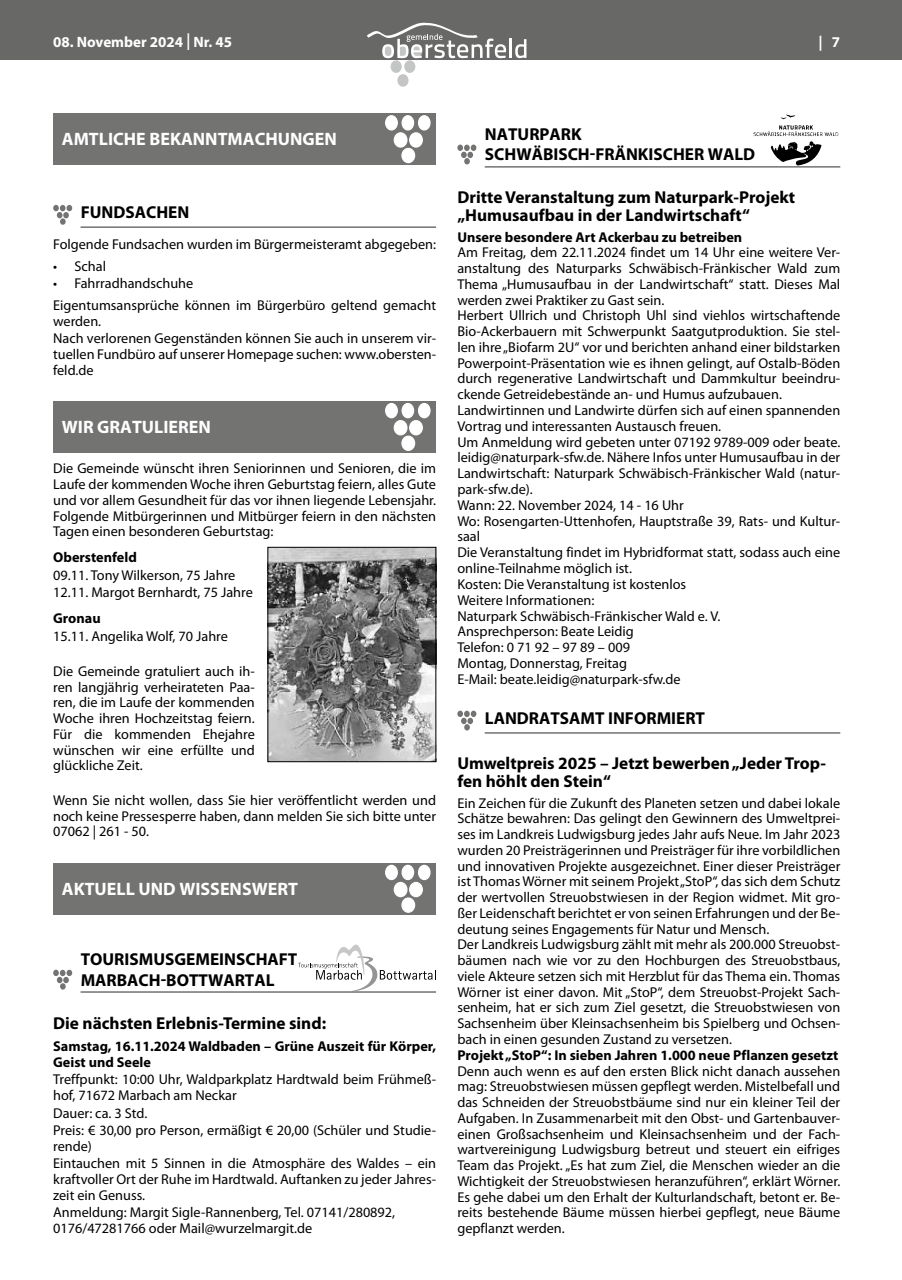
<style>
.page{position:relative;width:902px;height:1280px;background:#fff}
.page>*{position:absolute;margin:0;border:0;box-sizing:border-box;transform-origin:0 0}
.t1{font:700 18px "Myriad Pro";color:#fff}
.t2{font:700 17.25px/20.7px "Myriad Pro";color:#000}
.t3{font:700 15px "Myriad Pro";color:#fff}
.t4{font:14.25px/15.8px "Myriad Pro";color:#000}
.t5{font:700 14.25px/15.8px "Myriad Pro";color:#000}
.s1{font-weight:400;font-size:24.75px}
</style>
<div class="page">
<div style="left:0;top:0;width:901px;height:60px;background:#686867"></div>
<div style="left:394px;top:71px;width:17px;height:19px;border:3px solid #fff;border-radius:50%"></div>
<div style="left:390px;top:60px;width:11px;height:13px;background:#c4c5c5;border-radius:50%"></div>
<div style="left:404px;top:60px;width:11px;height:13px;background:#c4c5c5;border-radius:50%"></div>
<div style="left:397px;top:74px;width:11px;height:13px;background:#c4c5c5;border-radius:50%"></div>
<hr style="left:509px;top:39px;width:3px;height:19px;background:#fff">
<svg style="left:515px;top:39px;width:11px;height:19px"></svg>
<svg style="left:367px;top:22px;width:139px;height:36px"></svg>
<div style="left:53px;top:114px;width:383px;height:51px;background:#737372"></div>
<div style="left:393px;top:132px;width:14px;height:16px;background:#fff;border:1px solid #fff;border-radius:50%"></div>
<div style="left:409px;top:132px;width:14px;height:16px;background:#fff;border:1px solid #fff;border-radius:50%"></div>
<div style="left:401px;top:148px;width:14px;height:15px;background:#fff;border:1px solid #fff;border-radius:50%"></div>
<div style="left:385px;top:115px;width:13px;height:16px;background:#fff;border:1px solid #fff;border-radius:50%"></div>
<div style="left:401px;top:115px;width:13px;height:16px;background:#fff;border:1px solid #fff;border-radius:50%"></div>
<div style="left:418px;top:115px;width:12px;height:16px;background:#fff;border:1px solid #fff;border-radius:50%"></div>
<hr style="left:81px;top:226px;width:355px;height:2px;background:#737372">
<div style="left:60px;top:218px;width:6px;height:7px;background:#737372;border-radius:50%"></div>
<svg style="left:53px;top:205px;width:19px;height:13px"></svg>
<div style="left:53px;top:401px;width:383px;height:51px;background:#737372"></div>
<div style="left:393px;top:420px;width:14px;height:15px;background:#fff;border:1px solid #fff;border-radius:50%"></div>
<div style="left:409px;top:420px;width:14px;height:15px;background:#fff;border:1px solid #fff;border-radius:50%"></div>
<div style="left:401px;top:436px;width:14px;height:15px;background:#fff;border:1px solid #fff;border-radius:50%"></div>
<div style="left:385px;top:403px;width:13px;height:15px;background:#fff;border:1px solid #fff;border-radius:50%"></div>
<div style="left:401px;top:403px;width:13px;height:15px;background:#fff;border:1px solid #fff;border-radius:50%"></div>
<div style="left:418px;top:403px;width:12px;height:15px;background:#fff;border:1px solid #fff;border-radius:50%"></div>
<div style="left:53px;top:863px;width:383px;height:51px;background:#737372"></div>
<div style="left:393px;top:882px;width:14px;height:15px;background:#fff;border:1px solid #fff;border-radius:50%"></div>
<div style="left:409px;top:882px;width:14px;height:15px;background:#fff;border:1px solid #fff;border-radius:50%"></div>
<div style="left:401px;top:897px;width:14px;height:16px;background:#fff;border:1px solid #fff;border-radius:50%"></div>
<div style="left:385px;top:865px;width:13px;height:15px;background:#fff;border:1px solid #fff;border-radius:50%"></div>
<div style="left:401px;top:865px;width:13px;height:15px;background:#fff;border:1px solid #fff;border-radius:50%"></div>
<div style="left:418px;top:865px;width:12px;height:15px;background:#fff;border:1px solid #fff;border-radius:50%"></div>
<svg style="left:298px;top:944px;width:138px;height:47px"></svg>
<hr style="left:80px;top:991px;width:356px;height:2px;background:#737372">
<svg style="left:53px;top:970px;width:19px;height:19px"></svg>
<img style="left:269px;top:549px;width:165px;height:211px">
<div style="left:267px;top:547px;width:169px;height:215px;border:1px solid #000"></div>
<svg style="left:780px;top:114px;width:15px;height:5px"></svg>
<svg style="left:753px;top:125px;width:85px;height:40px"></svg>
<hr style="left:484px;top:166px;width:356px;height:2px;background:#737372">
<svg style="left:457px;top:145px;width:19px;height:19px"></svg>
<hr style="left:484px;top:732px;width:356px;height:2px;background:#737372">
<svg style="left:457px;top:711px;width:19px;height:19px"></svg>
<p class="t3" style="left:53px;top:32px;width:180px">08. November 2024 <span class="s1">I</span> Nr. 45</p>
<p class="t3" style="left:818px;top:32px;width:23px">| 7</p>
<p class="t1" style="left:62px;top:127px;width:276px">AMTLICHE BEKANNTMACHUNGEN</p>
<p class="t2" style="left:81px;top:201px;width:110px">FUNDSACHEN</p>
<p class="t4" style="left:53px;top:236px;width:384px">Folgende Fundsachen wurden im Bürgermeisteramt abgegeben:</p>
<p class="t4" style="left:53px;top:258px;width:54px">• Schal</p>
<p class="t4" style="left:53px;top:272px;width:384px;line-height:21.8px">• Fahrradhandschuhe<br>Eigentumsansprüche können im Bürgerbüro geltend gemacht</p>
<p class="t4" style="left:53px;top:312px;width:384px;line-height:17.5px">werden.<br>Nach verlorenen Gegenständen können Sie auch in unserem vir-</p>
<p class="t4" style="left:53px;top:346px;width:384px">tuellen Fundbüro auf unserer Homepage suchen: www.obersten&shy;feld.de</p>
<p class="t1" style="left:62px;top:415px;width:150px">WIR GRATULIEREN</p>
<p class="t4" style="left:53px;top:460px;width:384px;text-align:justify">Die Gemeinde wünscht ihren Seniorinnen und Senioren, die im Laufe der kommenden Woche ihren Geburtstag feiern, alles Gute und vor allem Gesundheit für das vor ihnen liegende Lebensjahr.<br>Folgende Mitbürgerinnen und Mitbürger feiern in den nächsten Tagen einen besonderen Geburtstag:</p>
<p class="t5" style="left:53px;top:549px;width:85px">Oberstenfeld</p>
<p class="t4" style="left:53px;top:566px;width:201px;line-height:17.5px">09.11. Tony Wilkerson, 75 Jahre<br>12.11. Margot Bernhardt, 75 Jahre</p>
<p class="t5" style="left:53px;top:610px;width:49px">Gronau</p>
<p class="t4" style="left:53px;top:628px;width:176px">15.11. Angelika Wolf, 70 Jahre</p>
<p class="t4" style="left:53px;top:663px;width:203px;text-align:justify">Die Gemeinde gratuliert auch ih&shy;ren langjährig verheirateten Paa&shy;ren, die im Laufe der kommenden Woche ihren Hochzeitstag feiern.<br>Für die kommenden Ehejahre wünschen wir eine erfüllte und glückliche Zeit.</p>
<p class="t4" style="left:53px;top:792px;width:384px;text-align:justify">Wenn Sie nicht wollen, dass Sie hier veröffentlicht werden und noch keine Pressesperre haben, dann melden Sie sich bitte unter 07062 | 261 - 50.</p>
<p class="t1" style="left:62px;top:877px;width:237px">AKTUELL UND WISSENSWERT</p>
<p class="t2" style="left:81px;top:948px;width:218px">TOURISMUSGEMEINSCHAFT<br>MARBACH-BOTTWARTAL</p>
<p class="t2" style="left:53px;top:1013px;width:274px">Die nächsten Erlebnis-Termine sind:</p>
<p class="t5" style="left:53px;top:1038px;width:384px">Samstag, 16.11.2024 Waldbaden – Grüne Auszeit für Körper,<br>Geist und Seele</p>
<p class="t4" style="left:53px;top:1071px;width:384px">Treffpunkt: 10:00 Uhr, Waldparkplatz Hardtwald beim Frühmeß&shy;hof, 71672 Marbach am Neckar</p>
<p class="t4" style="left:53px;top:1104px;width:384px;line-height:17.5px">Dauer: ca. 3 Std.<br>Preis: € 30,00 pro Person, ermäßigt € 20,00 (Schüler und Studie-</p>
<p class="t4" style="left:53px;top:1137px;width:384px;line-height:17.5px">rende)<br>Eintauchen mit 5 Sinnen in die Atmosphäre des Waldes – ein</p>
<p class="t4" style="left:53px;top:1171px;width:384px">kraftvoller Ort der Ruhe im Hardtwald. Auftanken zu jeder Jahres&shy;zeit ein Genuss.</p>
<p class="t4" style="left:53px;top:1204px;width:343px">Anmeldung: Margit Sigle-Rannenberg, Tel. 07141/280892,<br>0176/47281766 oder Mail@wurzelmargit.de</p>
<p class="t2" style="left:485px;top:123px;width:272px">NATURPARK<br>SCHWÄBISCH-FRÄNKISCHER WALD</p>
<p class="t2" style="left:457px;top:187px;width:339px;line-height:18.8px">Dritte Veranstaltung zum Naturpark-Projekt „Humusaufbau in der Landwirtschaft“</p>
<p class="t5" style="left:457px;top:228px;width:286px">Unsere besondere Art Ackerbau zu betreiben</p>
<p class="t4" style="left:457px;top:244px;width:384px">Am Freitag, dem 22.11.2024 findet um 14 Uhr eine weitere Ver&shy;anstaltung des Naturparks Schwäbisch-Fränkischer Wald zum Thema „Humusaufbau in der Landwirtschaft“ statt. Dieses Mal werden zwei Praktiker zu Gast sein.<br>Herbert Ullrich und Christoph Uhl sind viehlos wirtschaftende Bio-Ackerbauern mit Schwerpunkt Saatgutproduktion. Sie stel&shy;len ihre „Biofarm 2U“ vor und berichten anhand einer bildstarken Powerpoint-Präsentation wie es ihnen gelingt, auf Ostalb-Böden durch regenerative Landwirtschaft und Dammkultur beeindru&shy;ckende Getreidebestände an- und Humus aufzubauen.<br>Landwirtinnen und Landwirte dürfen sich auf einen spannenden Vortrag und interessanten Austausch freuen.<br>Um Anmeldung wird gebeten unter 07192 9789-009 oder beate. leidig@naturpark-sfw.de. Nähere Infos unter Humusaufbau in der Landwirtschaft: Naturpark Schwäbisch-Fränkischer Wald (natur&shy;park-sfw.de).<br>Wann: 22. November 2024, 14 - 16 Uhr<br>Wo: Rosengarten-Uttenhofen, Hauptstraße 39, Rats- und Kultur&shy;saal<br>Die Veranstaltung findet im Hybridformat statt, sodass auch eine online-Teilnahme möglich ist.<br>Kosten: Die Veranstaltung ist kostenlos<br>Weitere Informationen:<br>Naturpark Schwäbisch-Fränkischer Wald e. V.<br>Ansprechperson: Beate Leidig<br>Telefon: 0 71 92 – 97 89 – 009<br>Montag, Donnerstag, Freitag<br>E-Mail: beate.leidig@naturpark-sfw.de</p>
<p class="t2" style="left:485px;top:707px;width:222px">LANDRATSAMT INFORMIERT</p>
<p class="t2" style="left:457px;top:753px;width:370px;line-height:18.8px">Umweltpreis 2025 – Jetzt bewerben „Jeder Trop&shy;fen höhlt den Stein“</p>
<p class="t4" style="left:457px;top:795px;width:384px">Ein Zeichen für die Zukunft des Planeten setzen und dabei lokale Schätze bewahren: Das gelingt den Gewinnern des Umweltprei&shy;ses im Landkreis Ludwigsburg jedes Jahr aufs Neue. Im Jahr 2023 wurden 20 Preisträgerinnen und Preisträger für ihre vorbildlichen und innovativen Projekte ausgezeichnet. Einer dieser Preisträger ist Thomas Wörner mit seinem Projekt „StoP“, das sich dem Schutz der wertvollen Streuobstwiesen in der Region widmet. Mit gro&shy;ßer Leidenschaft berichtet er von seinen Erfahrungen und der Be&shy;deutung seines Engagements für Natur und Mensch.<br>Der Landkreis Ludwigsburg zählt mit mehr als 200.000 Streuobst&shy;bäumen nach wie vor zu den Hochburgen des Streuobstbaus, viele Akteure setzen sich mit Herzblut für das Thema ein. Thomas Wörner ist einer davon. Mit „StoP“, dem Streuobst-Projekt Sach&shy;senheim, hat er sich zum Ziel gesetzt, die Streuobstwiesen von Sachsenheim über Kleinsachsenheim bis Spielberg und Ochsen&shy;bach in einen gesunden Zustand zu versetzen.</p>
<p class="t5" style="left:457px;top:1047px;width:382px">Projekt „StoP“: In sieben Jahren 1.000 neue Pflanzen gesetzt</p>
<p class="t4" style="left:457px;top:1063px;width:384px;text-align:justify">Denn auch wenn es auf den ersten Blick nicht danach aussehen mag: Streuobstwiesen müssen gepflegt werden. Mistelbefall und das Schneiden der Streuobstbäume sind nur ein kleiner Teil der Aufgaben. In Zusammenarbeit mit den Obst- und Gartenbauver&shy;einen Großsachsenheim und Kleinsachsenheim und der Fach&shy;wartvereinigung Ludwigsburg betreut und steuert ein eifriges Team das Projekt. „Es hat zum Ziel, die Menschen wieder an die Wichtigkeit der Streuobstwiesen heranzuführen“, erklärt Wörner.<br>Es gehe dabei um den Erhalt der Kulturlandschaft, betont er. Be&shy;reits bestehende Bäume müssen hierbei gepflegt, neue Bäume gepflanzt werden.</p>
</div>
